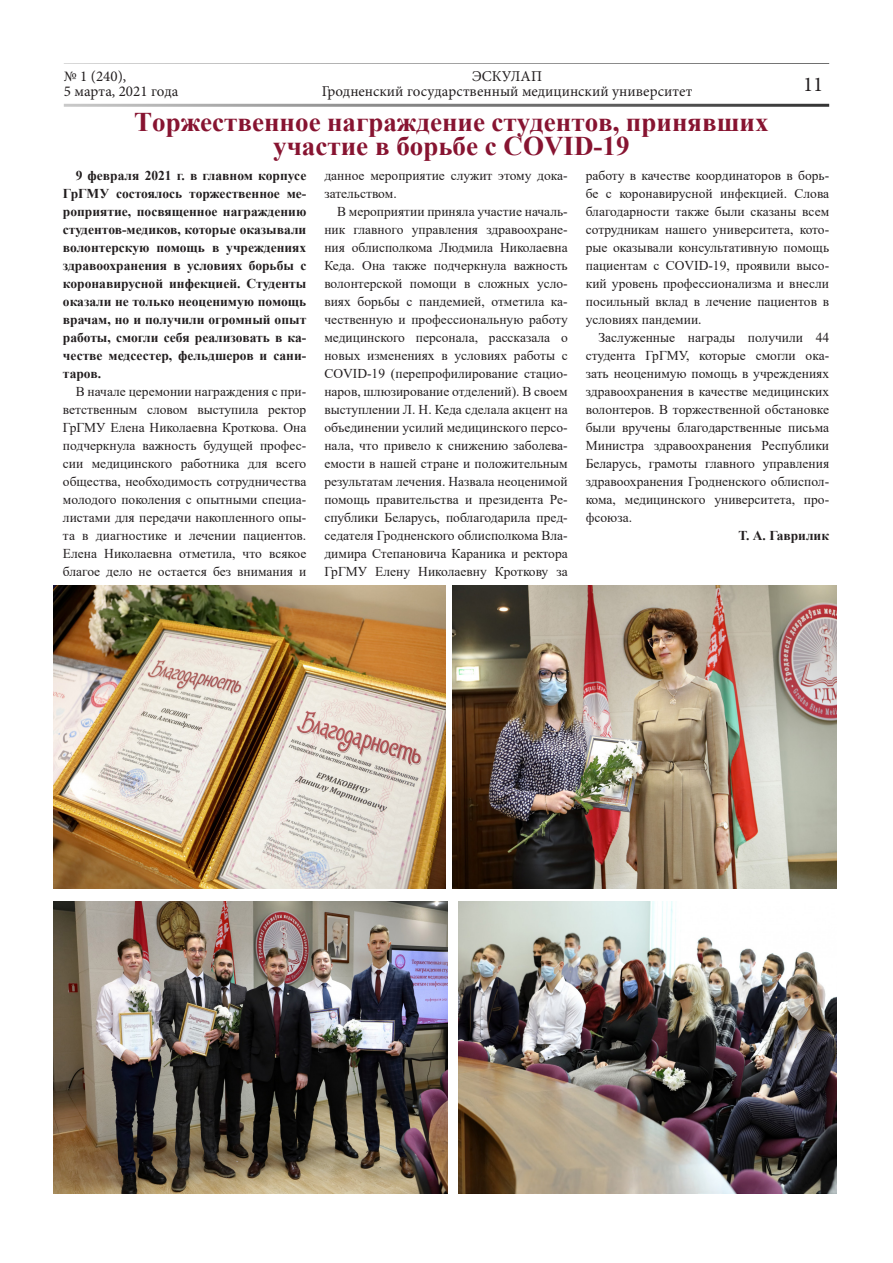
<style>
.page{position:relative;width:893px;height:1263px;background:#fff}
.page>*{position:absolute;margin:0;border:0;box-sizing:border-box;transform-origin:0 0}
.t1{font:700 27px/24px "Times New Roman";color:#871431;text-align:center}
.t2{font:21px "Minion Pro";color:#231f20}
.t3{font:15px/15px "Minion Pro";color:#231f20}
.t4{font:13.5px/18px "Times New Roman";color:#231f20;text-align:justify}
.t5{font:700 13.5px/18px "Times New Roman";color:#231f20;text-align:justify}
</style>
<div class="page">
<hr style="left:64px;top:104px;width:765px;height:3px;background:#000">
<hr style="left:64px;top:64px;width:765px;height:1px;background:#000">
<img style="left:458px;top:901px;width:378px;height:292px">
<img style="left:53px;top:901px;width:395px;height:292px">
<img style="left:452px;top:585px;width:384px;height:303px">
<img style="left:53px;top:585px;width:393px;height:303px">
<p class="t3" style="left:64px;top:69px;width:116px">№ 1 (240),<br>5 марта, 2021 года</p>
<p class="t3" style="left:322px;top:69px;width:372px;text-align:center">ЭСКУЛАП<br>Гродненский государственный медицинский университет</p>
<p class="t1" style="left:134px;top:109px;width:636px">Торжественное награждение студентов, принявших участие в борьбе с COVID-19</p>
<h2 class="t2" style="left:803px;top:70px;width:22px">11</h2>
<p class="t5" style="left:63px;top:166px;width:245px;text-indent:13px">9 февраля 2021 г. в главном корпусе ГрГМУ состоялось торжественное ме&shy;роприятие, посвященное награждению студентов-медиков, которые оказывали волонтерскую помощь в учреждениях здравоохранения в условиях борьбы с коронавирусной инфекцией. Студенты оказали не только неоценимую помощь врачам, но и получили огромный опыт работы, смогли себя реализовать в ка&shy;честве медсестер, фельдшеров и сани&shy;таров.</p>
<p class="t4" style="left:63px;top:382px;width:245px;text-indent:13px">В начале церемонии награждения с при&shy;ветственным словом выступила ректор ГрГМУ Елена Николаевна Кроткова. Она подчеркнула важность будущей профес&shy;сии медицинского работника для всего общества, необходимость сотрудничества молодого поколения с опытными специа&shy;листами для передачи накопленного опы&shy;та в диагностике и лечении пациентов.<br>Елена Николаевна отметила, что всякое благое дело не остается без внимания и</p>
<p class="t4" style="left:324px;top:166px;width:245px">данное мероприятие служит этому дока&shy;зательством.</p>
<p class="t4" style="left:324px;top:202px;width:245px;text-indent:13px">В мероприятии приняла участие началь&shy;ник главного управления здравоохране&shy;ния облисполкома Людмила Николаевна Кеда. Она также подчеркнула важность волонтерской помощи в сложных усло&shy;виях борьбы с пандемией, отметила ка&shy;чественную и профессиональную работу медицинского персонала, рассказала о новых изменениях в условиях работы с COVID-19 (перепрофилирование стацио&shy;наров, шлюзирование отделений). В своем выступлении Л. Н. Кеда сделала акцент на объединении усилий медицинского персо&shy;нала, что привело к снижению заболева&shy;емости в нашей стране и положительным результатам лечения. Назвала неоценимой помощь правительства и президента Ре&shy;спублики Беларусь, поблагодарила пред&shy;седателя Гродненского облисполкома Вла&shy;димира Степановича Караника и ректора ГрГМУ Елену Николаевну Кроткову за</p>
<p class="t4" style="left:586px;top:166px;width:245px">работу в качестве координаторов в борь&shy;бе с коронавирусной инфекцией. Слова благодарности также были сказаны всем сотрудникам нашего университета, кото&shy;рые оказывали консультативную помощь пациентам с COVID-19, проявили высо&shy;кий уровень профессионализма и внесли посильный вклад в лечение пациентов в условиях пандемии.</p>
<p class="t4" style="left:586px;top:328px;width:245px;text-indent:13px">Заслуженные награды получили 44 студента ГрГМУ, которые смогли ока&shy;зать неоценимую помощь в учреждениях здравоохранения в качестве медицинских волонтеров. В торжественной обстановке были вручены благодарственные письма Министра здравоохранения Республики Беларусь, грамоты главного управления здравоохранения Гродненского облиспол&shy;кома, медицинского университета, про&shy;фсоюза.</p>
<p class="t5" style="left:738px;top:526px;width:92px">Т. А. Гаврилик</p>
</div>
